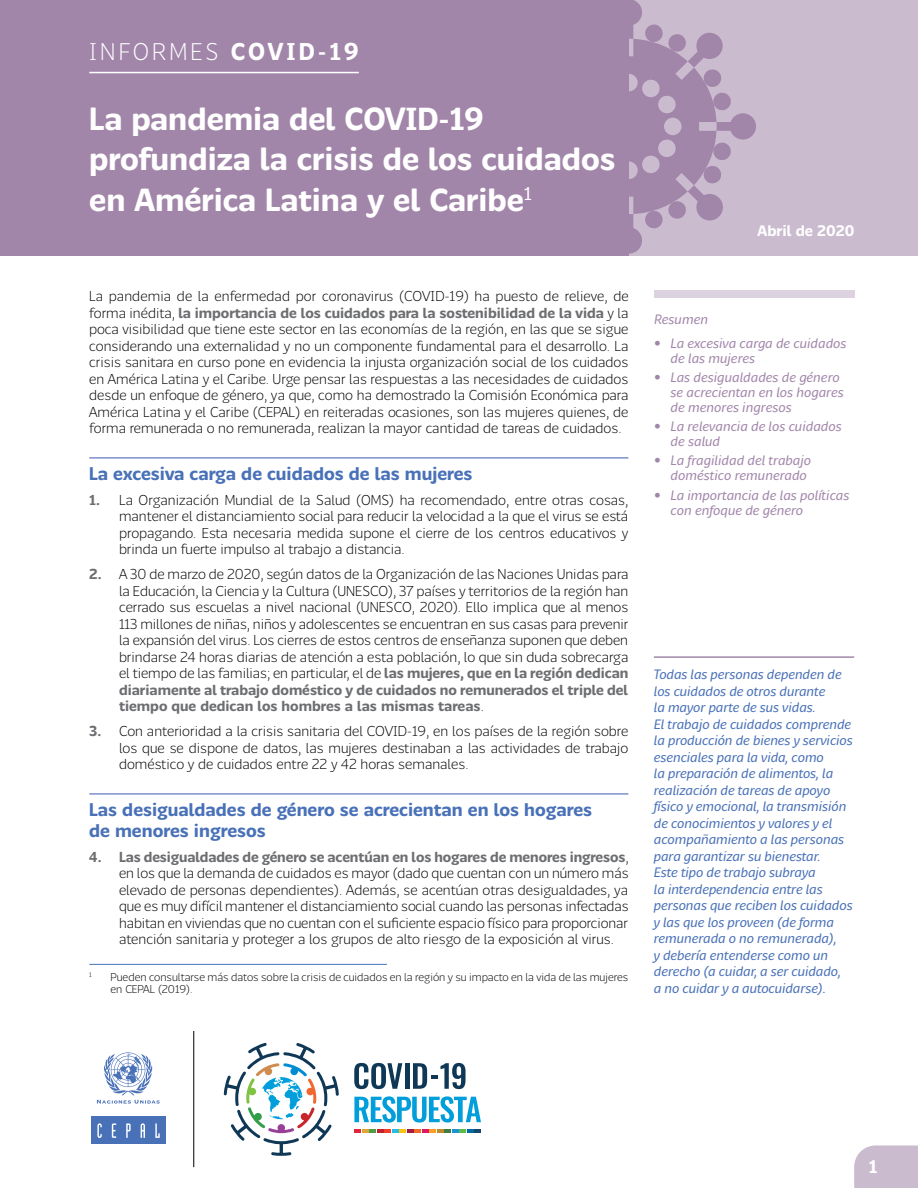
<style>
.page{position:relative;width:918px;height:1188px;background:#fff}
.page>*{position:absolute;margin:0;border:0;box-sizing:border-box;transform-origin:0 0}
.t1{font:700 31.5px/40.5px "Chilena";color:#fff}
.t2{font:300 24px "Chilena";letter-spacing:.13em;color:#fff}
.t3{font:700 18px/21px "Chilena";color:#4971b8}
.t4{font:700 18px "Chilena";color:#fff}
.t5{font:700 15px "Chilena";color:#fff}
.t6{font:300 14.25px/16.5px "Chilena";color:#000;text-align:justify}
.t7{font:italic 13.5px/16.5px "Chilena";color:#4971b8}
.t8{font:italic 13.5px/15px "Chilena";letter-spacing:.005em;color:#a286aa}
.t9{font:300 11.25px/12px "Chilena";color:#000}
.t10{font:300 6.6px "Chilena";color:#000}
.s1{font-weight:700}
.s2{font-weight:700;color:#6d6e71}
.s3{font-family:"Helvetica Neue LT Std";font-weight:300;font-style:normal}
</style>
<div class="page">
<div style="left:854px;top:1145px;width:64px;height:43px;background:#cabbcf"></div>
<div style="left:628px;top:0;width:290px;height:255px;background:#cabbcf"></div>
<svg style="left:628px;top:0;width:128px;height:255px"></svg>
<hr style="left:654px;top:656px;width:200px;height:2px;background:#a286aa">
<div style="left:0;top:0;width:628px;height:255px;background:#a286aa"></div>
<hr style="left:89px;top:457px;width:539px;height:2px;background:#7b91c9">
<hr style="left:89px;top:793px;width:539px;height:2px;background:#7b91c9">
<hr style="left:89px;top:964px;width:298px;height:1px;background:#4971b8">
<hr style="left:89px;top:72px;width:270px;height:1px;background:#fff">
<div style="left:654px;top:291px;width:200px;height:7px;background:#ddd3e0"></div>
<hr style="left:193px;top:1031px;width:1px;height:136px;background:#000">
<svg style="left:224px;top:1043px;width:115px;height:113px"></svg>
<svg style="left:354px;top:1063px;width:48px;height:26px"></svg>
<div style="left:405px;top:1063px;width:5px;height:26px;background:#0f3857"></div>
<svg style="left:413px;top:1063px;width:53px;height:26px"></svg>
<svg style="left:354px;top:1130px;width:127px;height:3px"></svg>
<div style="left:91px;top:1117px;width:74px;height:27px;background:#4971b8"></div>
<svg style="left:97px;top:1123px;width:5px;height:15px"></svg>
<svg style="left:112px;top:1123px;width:4px;height:15px"></svg>
<svg style="left:126px;top:1123px;width:5px;height:15px"></svg>
<svg style="left:141px;top:1123px;width:4px;height:15px"></svg>
<svg style="left:155px;top:1123px;width:5px;height:15px"></svg>
<svg style="left:97px;top:1052px;width:63px;height:52px"></svg>
<svg style="left:354px;top:1096px;width:127px;height:27px"></svg>
<h2 class="t2" style="left:89px;top:35px;width:271px">INFORMES <span class="s1">COVID-19</span></h2>
<h1 class="t1" style="left:89px;top:96px;width:528px">La pandemia del COVID-19 profundiza la crisis de los cuidados en América Latina y el Caribe<sup>1</sup></h1>
<p class="t6" style="left:89px;top:287px;width:541px">La pandemia de la enfermedad por coronavirus (COVID-19) ha puesto de relieve, de forma inédita, <span class="s2">la importancia de los cuidados para la sostenibilidad de la vida</span> y la poca visibilidad que tiene este sector en las economías de la región, en las que se sigue considerando una externalidad y no un componente fundamental para el desarrollo. La crisis sanitara en curso pone en evidencia la injusta organización social de los cuidados en América Latina y el Caribe. Urge pensar las respuestas a las necesidades de cuidados desde un enfoque de género, ya que, como ha demostrado la Comisión Económica para América Latina y el Caribe (CEPAL) en reiteradas ocasiones, son las mujeres quienes, de forma remunerada o no remunerada, realizan la mayor cantidad de tareas de cuidados. <sup>1</sup></p>
<p class="t3" style="left:89px;top:462px;width:385px">La excesiva carga de cuidados de las mujeres</p>
<p class="t6" style="left:119px;top:491px;width:511px;text-indent:-30px"><span class="s2">1.</span> La Organización Mundial de la Salud (OMS) ha recomendado, entre otras cosas, mantener el distanciamiento social para reducir la velocidad a la que el virus se está propagando. Esta necesaria medida supone el cierre de los centros educativos y brinda un fuerte impulso al trabajo a distancia.</p>
<p class="t6" style="left:119px;top:565px;width:511px;text-indent:-30px"><span class="s2">2.</span> A 30 de marzo de 2020, según datos de la Organización de las Naciones Unidas para la Educación, la Ciencia y la Cultura (UNESCO), 37 países y territorios de la región han cerrado sus escuelas a nivel nacional (UNESCO, 2020). Ello implica que al menos 113 millones de niñas, niños y adolescentes se encuentran en sus casas para prevenir la expansión del virus. Los cierres de estos centros de enseñanza suponen que deben brindarse 24 horas diarias de atención a esta población, lo que sin duda sobrecarga el tiempo de las familias; en particular, el de <span class="s2">las mujeres, que en la región dedican diariamente al trabajo doméstico y de cuidados no remunerados el triple del tiempo que dedican los hombres a las mismas tareas</span>.</p>
<p class="t6" style="left:119px;top:722px;width:511px;text-indent:-30px"><span class="s2">3.</span> Con anterioridad a la crisis sanitaria del COVID-19, en los países de la región sobre los que se dispone de datos, las mujeres destinaban a las actividades de trabajo doméstico y de cuidados entre 22 y 42 horas semanales.</p>
<p class="t3" style="left:89px;top:798px;width:505px">Las desigualdades de género se acrecientan en los hogares de menores ingresos</p>
<p class="t6" style="left:119px;top:848px;width:511px;text-indent:-30px"><span class="s2">4. Las desigualdades de género se acentúan en los hogares de menores ingresos</span>, en los que la demanda de cuidados es mayor (dado que cuentan con un número más elevado de personas dependientes). Además, se acentúan otras desigualdades, ya que es muy difícil mantener el distanciamiento social cuando las personas infectadas habitan en viviendas que no cuentan con el suficiente espacio físico para proporcionar atención sanitaria y proteger a los grupos de alto riesgo de la exposición al virus.</p>
<p class="t10" style="left:89px;top:970px;width:4px">1</p>
<p class="t9" style="left:111px;top:970px;width:519px">Pueden consultarse más datos sobre la crisis de cuidados en la región y su impacto en la vida de las mujeres en CEPAL (2019).</p>
<p class="t5" style="left:758px;top:220px;width:98px">Abril de 2020</p>
<p class="t8" style="left:654px;top:311px;width:55px">Resumen</p>
<p class="t8" style="left:671px;top:335px;width:177px;text-indent:-16px"><span class="s3">•</span> La excesiva carga de cuidados de las mujeres</p>
<p class="t8" style="left:671px;top:369px;width:175px;text-indent:-16px"><span class="s3">•</span> Las desigualdades de género se acrecientan en los hogares de menores ingresos</p>
<p class="t8" style="left:671px;top:418px;width:173px;text-indent:-16px"><span class="s3">•</span> La relevancia de los cuidados de salud</p>
<p class="t8" style="left:671px;top:452px;width:142px;text-indent:-16px"><span class="s3">•</span> La fragilidad del trabajo doméstico remunerado</p>
<p class="t8" style="left:671px;top:487px;width:180px;text-indent:-16px"><span class="s3">•</span> La importancia de las políticas con enfoque de género</p>
<p class="t7" style="left:654px;top:666px;width:200px">Todas las personas dependen de los cuidados de otros durante<br>la mayor parte de sus vidas.<br>El trabajo de cuidados comprende la producción de bienes y servicios esenciales para la vida, como<br>la preparación de alimentos, la realización de tareas de apoyo físico y emocional, la transmisión de conocimientos y valores y el acompañamiento a las personas para garantizar su bienestar.<br>Este tipo de trabajo subraya<br>la interdependencia entre las personas que reciben los cuidados y las que los proveen (de forma remunerada o no remunerada),<br>y debería entenderse como un derecho (a cuidar, a ser cuidado,<br>a no cuidar y a autocuidarse).</p>
<p class="t4" style="left:869px;top:1154px;width:10px">1</p>
</div>
